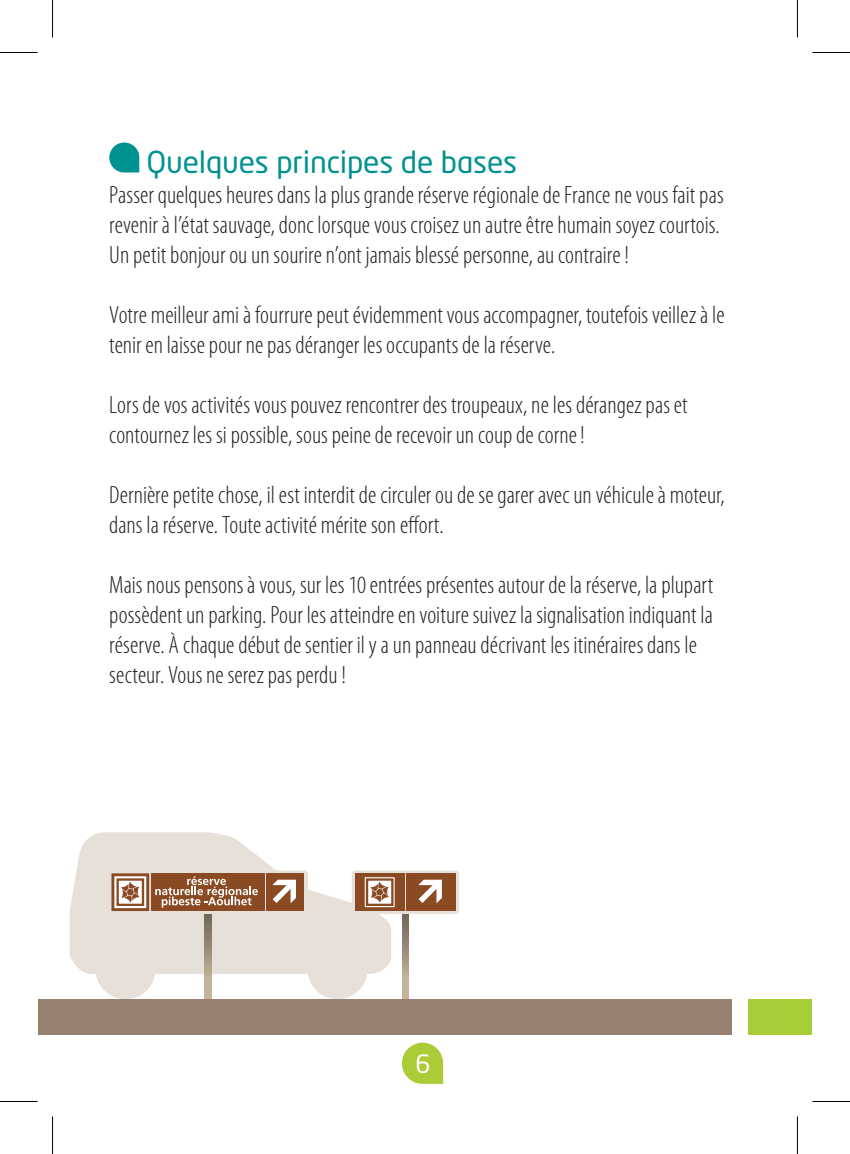
<style>
.page{position:relative;width:850px;height:1154px;background:#fff}
.page>*{position:absolute;margin:0;border:0;box-sizing:border-box;transform-origin:0 0}
.t1{font:30px "Neo Tech Std";letter-spacing:-.005em;color:#009191}
.t2{font:300 condensed 25px/30px "Myriad Pro";color:#231f20}
.t3{font:25px "Neo Tech Std";color:#fff}
</style>
<div class="page">
<svg style="left:109px;top:143px;width:30px;height:30px"></svg>
<svg style="left:70px;top:832px;width:321px;height:142px;fill:#e7e0d9"></svg>
<div style="left:95px;top:939px;width:61px;height:60px;background:#e7e0d9;border-radius:50%"></div>
<div style="left:307px;top:939px;width:60px;height:60px;background:#e7e0d9;border-radius:50%"></div>
<svg style="left:204px;top:914px;width:7px;height:85px"></svg>
<svg style="left:402px;top:914px;width:6px;height:85px"></svg>
<div style="left:38px;top:999px;width:693px;height:36px;background:#968070"></div>
<div style="left:748px;top:999px;width:63px;height:36px;background:#a6ce39"></div>
<div style="left:108px;top:870px;width:200px;height:44px;background:#e7e0d9;border-radius:4px"></div>
<div style="left:151px;top:873px;width:113px;height:38px;background:#8a4a24"></div>
<svg style="left:155px;top:876px;width:103px;height:32px"></svg>
<div style="left:266px;top:873px;width:38px;height:38px;background:#8a4a24"></div>
<svg style="left:272px;top:880px;width:24px;height:23px"></svg>
<svg style="left:111px;top:873px;width:38px;height:38px"></svg>
<div style="left:351px;top:870px;width:108px;height:44px;background:#e7e0d9;border-radius:4px"></div>
<div style="left:406px;top:873px;width:49px;height:38px;background:#8a4a24"></div>
<svg style="left:418px;top:880px;width:23px;height:23px"></svg>
<div style="left:355px;top:873px;width:49px;height:38px;background:#8a4a24"></div>
<div style="left:364px;top:877px;width:30px;height:30px;border:5px solid #fff"></div>
<div style="left:365px;top:878px;width:28px;height:28px;border:2px solid #8a4a24"></div>
<svg style="left:370px;top:882px;width:19px;height:21px"></svg>
<svg style="left:402px;top:1043px;width:41px;height:41px;background:#b8d355"></svg>
<hr style="left:0;top:52px;width:38px;height:1px;background:#000">
<hr style="left:812px;top:52px;width:37px;height:1px;background:#000">
<hr style="left:0;top:1101px;width:38px;height:1px;background:#000">
<hr style="left:812px;top:1101px;width:37px;height:1px;background:#000">
<hr style="left:52px;top:0;width:1px;height:38px;background:#000">
<hr style="left:52px;top:1116px;width:1px;height:38px;background:#000">
<hr style="left:796px;top:0;width:1px;height:38px;background:#000">
<hr style="left:796px;top:1116px;width:1px;height:38px;background:#000">
<p class="t1" style="left:146px;top:143px;width:372px">Quelques principes de bases</p>
<p class="t2" style="left:109px;top:179px;width:615px">Passer quelques heures dans la plus grande réserve régionale de France ne vous fait pas revenir à l’état sauvage, donc lorsque vous croisez un autre être humain soyez courtois.<br>Un petit bonjour ou un sourire n’ont jamais blessé personne, au contraire !</p>
<p class="t2" style="left:109px;top:299px;width:616px">Votre meilleur ami à fourrure peut évidemment vous accompagner, toutefois veillez à le tenir en laisse pour ne pas déranger les occupants de la réserve.</p>
<p class="t2" style="left:109px;top:389px;width:579px">Lors de vos activités vous pouvez rencontrer des troupeaux, ne les dérangez pas et contournez les si possible, sous peine de recevoir un coup de corne !</p>
<p class="t2" style="left:109px;top:479px;width:616px">Dernière petite chose, il est interdit de circuler ou de se garer avec un véhicule à moteur, dans la réserve. Toute activité mérite son effort.</p>
<p class="t2" style="left:109px;top:569px;width:605px">Mais nous pensons à vous, sur les 10 entrées présentes autour de la réserve, la plupart possèdent un parking. Pour les atteindre en voiture suivez la signalisation indiquant la réserve. À chaque début de sentier il y a un panneau décrivant les itinéraires dans le secteur. Vous ne serez pas perdu !</p>
<p class="t3" style="left:415px;top:1048px;width:17px">6</p>
</div>
